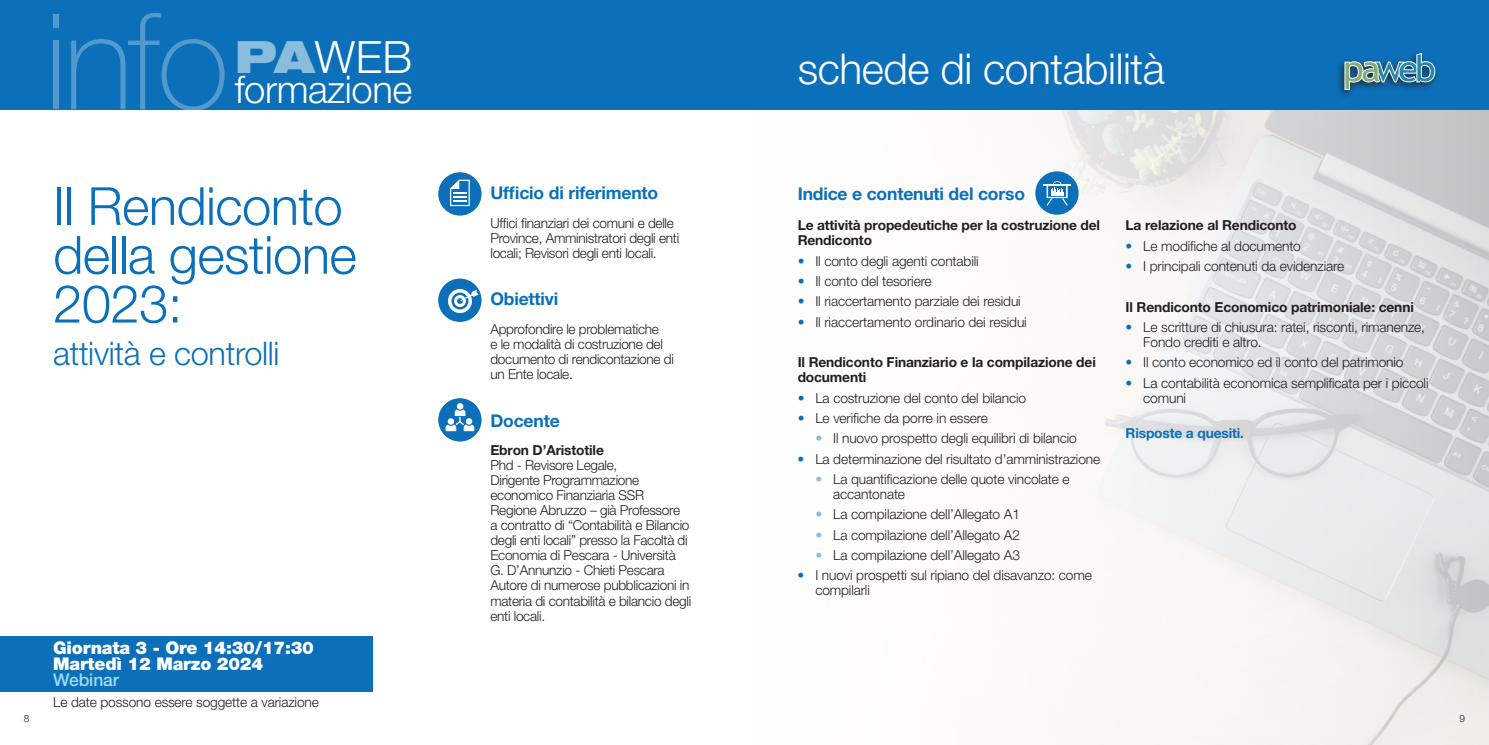
<style>
.page{position:relative;width:1489px;height:745px;background:#fff}
.page>*{position:absolute;margin:0;border:0;box-sizing:border-box;transform-origin:0 0}
.t1{font:300 52.5px/48.8px "Helvetica Neue LT Pro";letter-spacing:-.01em;color:#0b6fb9}
.t2{font:300 44.5px "Helvetica Neue LT Pro";color:#fff}
.t3{font:300 42.5px "Helvetica Neue LT Pro";letter-spacing:-.01em;color:#fff}
.t4{font:300 38.25px "Helvetica Neue LT Pro";letter-spacing:-.01em;color:#fff}
.t5{font:300 32.5px "Helvetica Neue LT Pro";letter-spacing:-.01em;color:#0b6fb9}
.t6{font:700 17.5px "Helvetica Neue LT Pro";letter-spacing:-.01em;color:#0b6fb9}
.t7{font:900 17.5px/16.2px "Helvetica Neue LT Pro";letter-spacing:-.01em;color:#fff}
.t8{font:500 17.5px "Helvetica Neue LT Pro";letter-spacing:-.01em;color:#9cdcf8}
.t9{font:300 13.75px/15px "Helvetica Neue LT Pro";letter-spacing:-.01em;color:#231f20}
.t10{font:700 13.75px/15px "Helvetica Neue LT Pro";letter-spacing:-.01em;color:#231f20}
.t11{font:700 13.75px "Helvetica Neue LT Pro";letter-spacing:-.01em;color:#0b6fb9}
.t12{font:300 10px "Helvetica Neue LT Pro";color:#231f20}
.s1{font-weight:900;font-stretch:expanded;color:#89bddb}
.s2{color:#0b6fb9}
.s3{color:#89bddb}
</style>
<div class="page">
<img style="left:1035px;top:110px;width:453px;height:634px">
<div style="left:0;top:635px;width:372px;height:56px;background:#0b6fb9"></div>
<div style="left:0;top:0;width:1488px;height:110px;background:#0b6fb9"></div>
<div style="left:1335px;top:50px;width:104px;height:49px;background:#231f20;opacity:.75"></div>
<svg style="left:1344px;top:53px;width:91px;height:37px"></svg>
<div style="left:53px;top:14px;width:5px;height:14px;background:#5399cd"></div>
<div style="left:53px;top:41px;width:5px;height:68px;background:#5399cd"></div>
<svg style="left:71px;top:13px;width:153px;height:97px"></svg>
<div style="left:438px;top:278px;width:43px;height:44px;background:#0b6fb9;border-radius:50%"></div>
<svg style="left:448px;top:289px;width:24px;height:24px"></svg>
<svg style="left:451px;top:292px;width:17px;height:17px"></svg>
<svg style="left:454px;top:295px;width:12px;height:12px"></svg>
<svg style="left:457px;top:289px;width:21px;height:15px"></svg>
<div style="left:438px;top:172px;width:43px;height:43px;background:#0b6fb9;border-radius:50%"></div>
<svg style="left:450px;top:180px;width:20px;height:26px"></svg>
<div style="left:438px;top:398px;width:43px;height:43px;background:#0b6fb9;border-radius:50%"></div>
<svg style="left:445px;top:403px;width:29px;height:28px"></svg>
<div style="left:1035px;top:171px;width:43px;height:43px;background:#0b6fb9;border-radius:50%"></div>
<svg style="left:1043px;top:181px;width:27px;height:24px"></svg>
<h2 class="t2" style="left:235px;top:30px;width:179px"><span class="s1">PA</span>WEB</h2>
<h3 class="t4" style="left:235px;top:66px;width:179px">formazione</h3>
<h1 class="t1" style="left:53px;top:180px;width:305px">Il Rendiconto della gestione<br>2023:</h1>
<h3 class="t5" style="left:53px;top:333px;width:228px">attività e controlli</h3>
<p class="t7" style="left:53px;top:639px;width:262px">Giornata 3 - Ore 14:30/17:30<br>Martedì 12 Marzo 2024</p>
<p class="t8" style="left:53px;top:669px;width:67px">Webinar</p>
<p class="t9" style="left:53px;top:693px;width:267px">Le date possono essere soggette a variazione</p>
<p class="t6" style="left:490px;top:181px;width:169px">Ufficio di riferimento</p>
<p class="t9" style="left:490px;top:215px;width:190px">Uffici finanziari dei comuni e delle<br>Province, Amministratori degli enti locali; Revisori degli enti locali.</p>
<p class="t6" style="left:490px;top:288px;width:69px">Obiettivi</p>
<p class="t9" style="left:490px;top:321px;width:185px">Approfondire le problematiche<br>e le modalità di costruzione del documento di rendicontazione di un Ente locale.</p>
<p class="t6" style="left:490px;top:409px;width:71px">Docente</p>
<p class="t10" style="left:490px;top:442px;width:115px">Ebron D’Aristotile</p>
<p class="t9" style="left:490px;top:457px;width:202px">Phd - Revisore Legale,<br>Dirigente Programmazione economico Finanziaria SSR<br>Regione Abruzzo – già Professore<br>a contratto di “Contabilità e Bilancio degli enti locali” presso la Facoltà di<br>Economia di Pescara - Università<br>G. D’Annunzio - Chieti Pescara<br>Autore di numerose pubblicazioni in materia di contabilità e bilancio degli enti locali.</p>
<h3 class="t3" style="left:797px;top:42px;width:368px">schede di contabilità</h3>
<p class="t6" style="left:797px;top:183px;width:229px">Indice e contenuti del corso</p>
<p class="t10" style="left:797px;top:217px;width:304px">Le attività propedeutiche per la costruzione del<br>Rendiconto</p>
<p class="t9" style="left:797px;top:253px;width:182px"><span class="s2">•</span> Il conto degli agenti contabili</p>
<p class="t9" style="left:797px;top:273px;width:136px"><span class="s2">•</span> Il conto del tesoriere</p>
<p class="t9" style="left:797px;top:293px;width:225px"><span class="s2">•</span> Il riaccertamento parziale dei residui</p>
<p class="t9" style="left:797px;top:314px;width:230px"><span class="s2">•</span> Il riaccertamento ordinario dei residui</p>
<p class="t10" style="left:797px;top:354px;width:300px">Il Rendiconto Finanziario e la compilazione dei documenti</p>
<p class="t9" style="left:797px;top:390px;width:230px"><span class="s2">•</span> La costruzione del conto del bilancio</p>
<p class="t9" style="left:797px;top:410px;width:192px"><span class="s2">•</span> Le verifiche da porre in essere</p>
<p class="t9" style="left:815px;top:430px;width:263px"><span class="s3">•</span> Il nuovo prospetto degli equilibri di bilancio</p>
<p class="t9" style="left:797px;top:451px;width:304px"><span class="s2">•</span> La determinazione del risultato d’amministrazione</p>
<p class="t9" style="left:833px;top:471px;width:238px;text-indent:-18px"><span class="s3">•</span> La quantificazione delle quote vincolate e accantonate</p>
<p class="t9" style="left:815px;top:506px;width:206px"><span class="s3">•</span> La compilazione dell’Allegato A1</p>
<p class="t9" style="left:815px;top:526px;width:206px"><span class="s3">•</span> La compilazione dell’Allegato A2</p>
<p class="t9" style="left:815px;top:547px;width:206px"><span class="s3">•</span> La compilazione dell’Allegato A3</p>
<p class="t9" style="left:815px;top:567px;width:278px;text-indent:-18px"><span class="s2">•</span> I nuovi prospetti sul ripiano del disavanzo: come compilarli</p>
<p class="t10" style="left:1125px;top:217px;width:172px">La relazione al Rendiconto</p>
<p class="t9" style="left:1125px;top:238px;width:177px"><span class="s2">•</span> Le modifiche al documento</p>
<p class="t9" style="left:1125px;top:258px;width:220px"><span class="s2">•</span> I principali contenuti da evidenziare</p>
<p class="t10" style="left:1125px;top:299px;width:290px">Il Rendiconto Economico patrimoniale: cenni</p>
<p class="t9" style="left:1143px;top:319px;width:283px;text-indent:-18px"><span class="s2">•</span> Le scritture di chiusura: ratei, risconti, rimanenze,<br>Fondo crediti e altro.</p>
<p class="t9" style="left:1125px;top:354px;width:279px"><span class="s2">•</span> Il conto economico ed il conto del patrimonio</p>
<p class="t9" style="left:1143px;top:375px;width:287px;text-indent:-18px"><span class="s2">•</span> La contabilità economica semplificata per i piccoli comuni</p>
<p class="t11" style="left:1125px;top:424px;width:120px">Risposte a quesiti.</p>
<p class="t12" style="left:24px;top:711px;width:7px">8</p>
<p class="t12" style="left:1459px;top:711px;width:7px">9</p>
</div>
